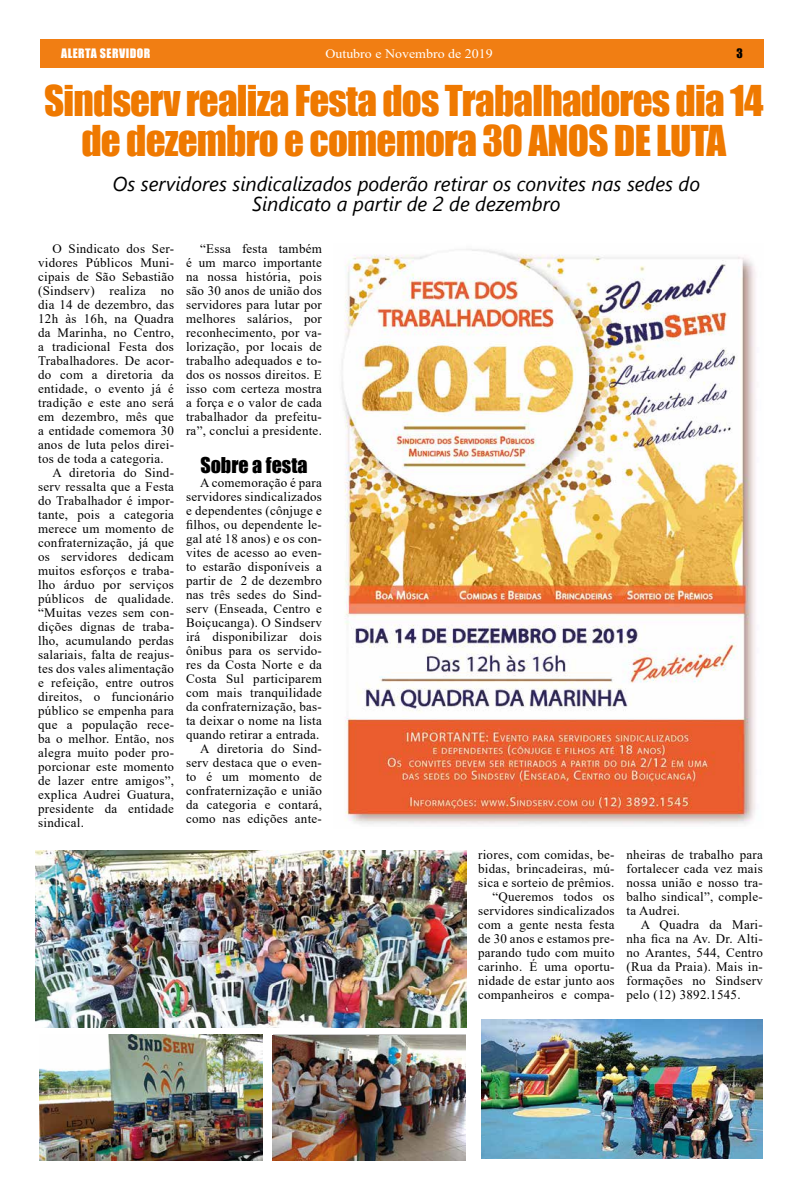
<style>
.page{position:relative;width:803px;height:1200px;background:#fff}
.page>*{position:absolute;margin:0;border:0;box-sizing:border-box;transform-origin:0 0}
.t1{font:39px/40px "Impact";letter-spacing:-.02em;color:#ef7900;text-align:center}
.t2{font:italic 20px/20px "Segoe UI";color:#000;text-align:center}
.t3{font:20px "Impact";color:#000}
.t4{font:13px/14px "Times New Roman";letter-spacing:.02em;color:#000;text-align:justify}
.t5{font:13px "Times New Roman";color:#fff;scale:1.07 1}
.t6{font:12px "Impact";letter-spacing:.04em;color:#fff}
.t7{font:12px "Impact";color:#000}
</style>
<div class="page">
<div style="left:40px;top:40px;width:723px;height:28px;background:#f17e13"></div>
<img style="left:36px;top:850px;width:430px;height:177px">
<img style="left:39px;top:1034px;width:223px;height:125px">
<img style="left:273px;top:1035px;width:192px;height:124px">
<img style="left:481px;top:1019px;width:281px;height:138px">
<img style="left:341px;top:249px;width:415px;height:576px">
<p class="t6" style="left:61px;top:44px;width:91px">ALERTA SERVIDOR</p>
<p class="t5" style="left:325px;top:45px;width:158px">Outubro e Novembro de 2019</p>
<p class="t7" style="left:736px;top:44px;width:8px">3</p>
<h1 class="t1" style="left:44px;top:80px;width:720px">Sindserv realiza Festa dos Trabalhadores dia 14 de dezembro e comemora 30 ANOS DE LUTA</h1>
<h2 class="t2" style="left:112px;top:171px;width:589px">Os servidores sindicalizados poderão retirar os convites nas sedes do<br>Sindicato a partir de 2 de dezembro</h2>
<p class="t4" style="left:52px;top:241px;width:123px">O Sindicato dos Ser-</p>
<p class="t4" style="left:38px;top:255px;width:137px">vidores Públicos Muni-</p>
<p class="t4" style="left:38px;top:269px;width:137px">cipais de São Sebastião</p>
<p class="t4" style="left:38px;top:283px;width:137px">(Sindserv) realiza no</p>
<p class="t4" style="left:38px;top:297px;width:137px">dia 14 de dezembro, das</p>
<p class="t4" style="left:38px;top:311px;width:137px">12h às 16h, na Quadra</p>
<p class="t4" style="left:38px;top:325px;width:137px">da Marinha, no Centro,</p>
<p class="t4" style="left:38px;top:339px;width:137px">a tradicional Festa dos</p>
<p class="t4" style="left:38px;top:353px;width:137px">Trabalhadores. De acor-</p>
<p class="t4" style="left:38px;top:367px;width:137px">do com a diretoria da</p>
<p class="t4" style="left:38px;top:381px;width:137px">entidade, o evento já é</p>
<p class="t4" style="left:38px;top:395px;width:137px">tradição e este ano será</p>
<p class="t4" style="left:38px;top:409px;width:137px">em dezembro, mês que</p>
<p class="t4" style="left:38px;top:423px;width:137px">a entidade comemora 30</p>
<p class="t4" style="left:38px;top:437px;width:137px">anos de luta pelos direi-</p>
<p class="t4" style="left:38px;top:451px;width:127px">tos de toda a categoria.</p>
<p class="t4" style="left:52px;top:465px;width:123px">A diretoria do Sind-</p>
<p class="t4" style="left:38px;top:479px;width:137px">serv ressalta que a Festa</p>
<p class="t4" style="left:38px;top:493px;width:137px">do Trabalhador é impor-</p>
<p class="t4" style="left:38px;top:507px;width:137px">tante, pois a categoria</p>
<p class="t4" style="left:38px;top:521px;width:137px">merece um momento de</p>
<p class="t4" style="left:38px;top:535px;width:137px">confraternização, já que</p>
<p class="t4" style="left:38px;top:549px;width:137px">os servidores dedicam</p>
<p class="t4" style="left:38px;top:563px;width:137px">muitos esforços e traba-</p>
<p class="t4" style="left:38px;top:577px;width:137px">lho árduo por serviços</p>
<p class="t4" style="left:38px;top:591px;width:137px">públicos de qualidade.</p>
<p class="t4" style="left:38px;top:605px;width:137px">“Muitas vezes sem con-</p>
<p class="t4" style="left:38px;top:619px;width:137px">dições dignas de traba-</p>
<p class="t4" style="left:38px;top:633px;width:137px">lho, acumulando perdas</p>
<p class="t4" style="left:38px;top:647px;width:137px">salariais, falta de reajus-</p>
<p class="t4" style="left:38px;top:661px;width:137px">tes dos vales alimentação</p>
<p class="t4" style="left:38px;top:675px;width:137px">e refeição, entre outros</p>
<p class="t4" style="left:38px;top:689px;width:137px">direitos, o funcionário</p>
<p class="t4" style="left:38px;top:703px;width:137px">público se empenha para</p>
<p class="t4" style="left:38px;top:717px;width:137px">que a população rece-</p>
<p class="t4" style="left:38px;top:731px;width:137px">ba o melhor. Então, nos</p>
<p class="t4" style="left:38px;top:745px;width:137px">alegra muito poder pro-</p>
<p class="t4" style="left:38px;top:759px;width:137px">porcionar este momento</p>
<p class="t4" style="left:38px;top:773px;width:137px">de lazer entre amigos”,</p>
<p class="t4" style="left:38px;top:787px;width:137px">explica Audrei Guatura,</p>
<p class="t4" style="left:38px;top:801px;width:137px">presidente da entidade</p>
<p class="t4" style="left:38px;top:815px;width:47px">sindical.</p>
<p class="t4" style="left:186px;top:241px;width:137px;text-indent:14px">“Essa festa também é um marco importante na nossa história, pois são 30 anos de união dos servidores para lutar por melhores salários, por reconhecimento, por va&shy;lorização, por locais de trabalho adequados e to&shy;dos os nossos direitos. E isso com certeza mostra a força e o valor de cada trabalhador da prefeitu&shy;ra”, conclui a presidente.</p>
<h2 class="t3" style="left:200px;top:449px;width:109px">Sobre a festa</h2>
<p class="t4" style="left:186px;top:475px;width:137px;text-align:right">A comemoração é para servidores sindicalizados e dependentes (cônjuge e filhos, ou dependente le&shy;gal até 18 anos) e os con&shy;vites de acesso ao even&shy;to estarão disponíveis a partir de 2 de dezembro nas três sedes do Sind&shy;serv (Enseada, Centro e<br>Boiçucanga). O Sindserv irá disponibilizar dois ônibus para os servido&shy;res da Costa Norte e da<br>Costa Sul participarem com mais tranquilidade da confraternização, bas&shy;ta deixar o nome na lista quando retirar a entrada.<br>A diretoria do Sind&shy;serv destaca que o even&shy;to é um momento de confraternização e união da categoria e contará, como nas edições ante-</p>
<p class="t4" style="left:478px;top:847px;width:138px;text-align:right">riores, com comidas, be&shy;bidas, brincadeiras, mú&shy;sica e sorteio de prêmios. “Queremos todos os servidores sindicalizados com a gente nesta festa de 30 anos e estamos pre&shy;parando tudo com muito carinho. É uma oportu&shy;nidade de estar junto aos companheiros e compa-</p>
<p class="t4" style="left:626px;top:847px;width:138px">nheiras de trabalho para fortalecer cada vez mais nossa união e nosso tra&shy;balho sindical”, comple&shy;ta Audrei.</p>
<p class="t4" style="left:626px;top:917px;width:138px;text-indent:14px">A Quadra da Mari&shy;nha fica na Av. Dr. Alti&shy;no Arantes, 544, Centro (Rua da Praia). Mais in&shy;formações no Sindserv pelo (12) 3892.1545.</p>
</div>
